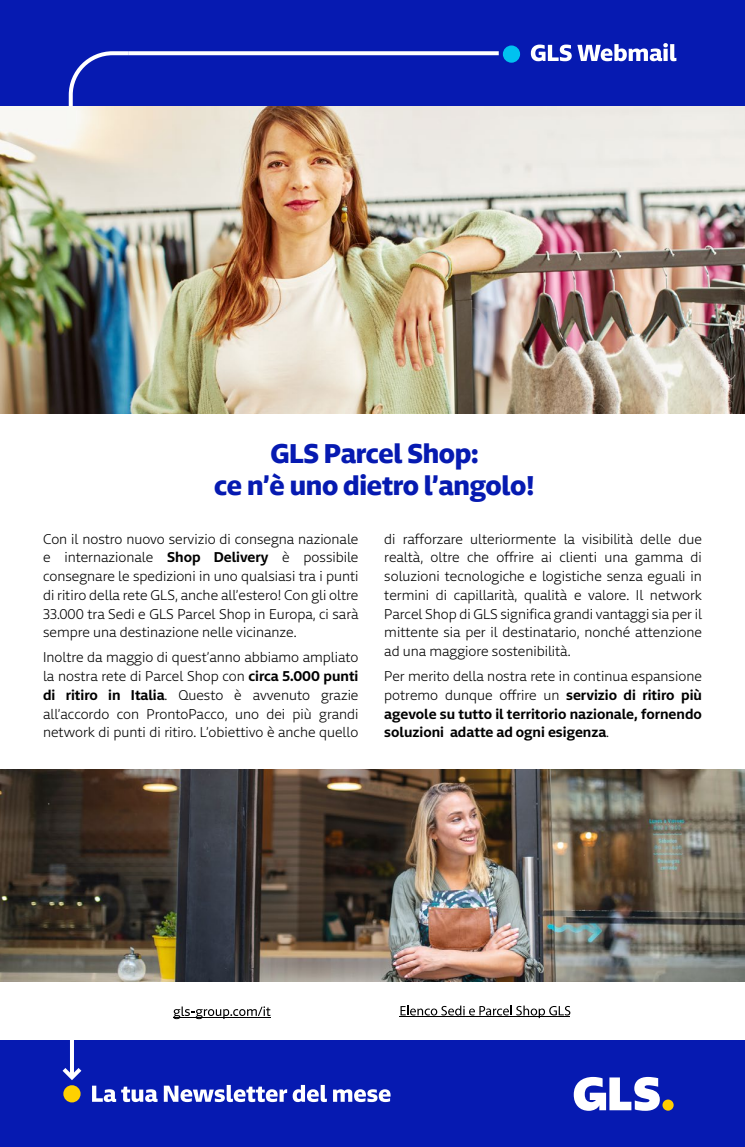
<style>
.page{position:relative;width:745px;height:1147px;background:#fff}
.page>*{position:absolute;margin:0;border:0;box-sizing:border-box;transform-origin:0 0}
.t1{font:700 26.25px/31.5px "Newson GLS";letter-spacing:-.01em;color:#061ab1;text-align:center}
.t2{font:300 13.75px/18.8px "Newson GLSDTP";color:#000;text-align:justify}
.t3{font:600 13.75px/18.8px "Newson GLSDTP";color:#000;text-align:justify}
.s1{font-weight:600}
.s2{font-weight:300}
</style>
<div class="page">
<div style="left:0;top:1041px;width:744px;height:106px;background:#061ab1"></div>
<div style="left:0;top:0;width:744px;height:107px;background:#061ab1"></div>
<svg style="left:530px;top:45px;width:41px;height:16px"></svg>
<svg style="left:577px;top:43px;width:99px;height:18px"></svg>
<div style="left:502px;top:45px;width:17px;height:18px;background:#00c2f0;border-radius:50%"></div>
<svg style="left:92px;top:1086px;width:65px;height:16px"></svg>
<svg style="left:164px;top:1085px;width:163px;height:17px"></svg>
<svg style="left:333px;top:1089px;width:57px;height:13px"></svg>
<div style="left:63px;top:1085px;width:18px;height:17px;background:#ffd100;border-radius:50%"></div>
<div style="left:662px;top:1099px;width:11px;height:12px;background:#ffcd00;border-radius:50%"></div>
<svg style="left:573px;top:1077px;width:86px;height:34px"></svg>
<svg style="left:133px;top:51px;width:365px;height:4px"></svg>
<svg style="left:68px;top:51px;width:65px;height:55px"></svg>
<svg style="left:62px;top:1068px;width:20px;height:12px"></svg>
<svg style="left:173px;top:1006px;width:97px;height:13px"></svg>
<hr style="left:173px;top:1017px;width:97px;height:1px;background:#000">
<svg style="left:400px;top:1005px;width:170px;height:13px"></svg>
<hr style="left:399px;top:1016px;width:171px;height:1px;background:#000">
<hr style="left:70px;top:203px;width:4px;height:874px;background:#fff">
<img style="left:0;top:106px;width:744px;height:307px">
<img style="left:0;top:770px;width:744px;height:212px">
<h1 class="t1" style="left:214px;top:434px;width:322px">GLS Parcel Shop:<br>ce n’è uno dietro l’angolo!</h1>
<p class="t2" style="left:43px;top:528px;width:317px">Con il nostro nuovo servizio di consegna nazionale e internazionale <span class="s1">Shop Delivery</span> è possibile consegnare le spedizioni in uno qualsiasi tra i punti di ritiro della rete GLS, anche all’estero! Con gli oltre 33.000 tra Sedi e GLS Parcel Shop in Europa, ci sarà sempre una destinazione nelle vicinanze.</p>
<p class="t2" style="left:43px;top:646px;width:317px">Inoltre da maggio di quest’anno abbiamo ampliato la nostra rete di Parcel Shop con <span class="s1">circa 5.000 punti di ritiro in Italia</span>. Questo è avvenuto grazie all’accordo con ProntoPacco, uno dei più grandi network di punti di ritiro. L’obiettivo è anche quello</p>
<p class="t2" style="left:384px;top:528px;width:319px">di rafforzare ulteriormente la visibilità delle due realtà, oltre che offrire ai clienti una gamma di soluzioni tecnologiche e logistiche senza eguali in termini di capillarità, qualità e valore. Il network Parcel Shop di GLS significa grandi vantaggi sia per il mittente sia per il destinatario, nonché attenzione ad una maggiore sostenibilità.</p>
<p class="t3" style="left:384px;top:665px;width:319px"><span class="s2">Per merito della nostra rete in continua espansione potremo dunque offrire un</span> servizio di ritiro più agevole su tutto il territorio nazionale, fornendo soluzioni adatte ad ogni esigenza<span class="s2">.</span></p>
</div>
